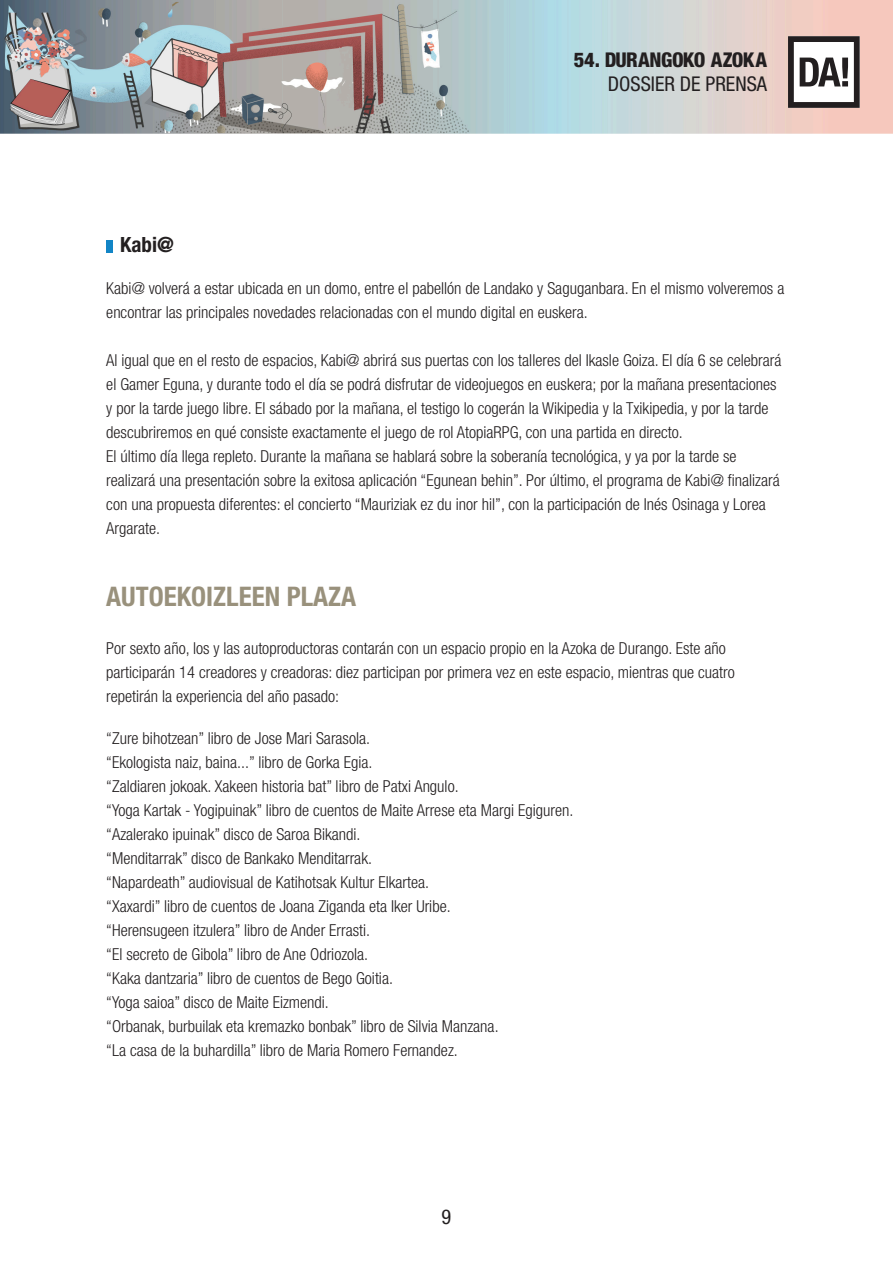
<style>
.page{position:relative;width:893px;height:1263px;background:#fff}
.page>*{position:absolute;margin:0;border:0;box-sizing:border-box;transform-origin:0 0}
.t1{font:700 condensed 27px "Helvetica Neue LT Pro";color:#99917c}
.t2{font:700 condensed 21px "Helvetica Neue LT Pro";color:#231f20}
.t3{font:800 condensed 20.4px "Helvetica Neue LT Pro";letter-spacing:-.02em;color:#231f20}
.t4{font:condensed 20.4px "Helvetica Neue LT Pro";color:#231f20}
.t5{font:300 condensed 16.5px/24px "Helvetica Neue LT Pro";color:#231f20}
</style>
<div class="page">
<img style="left:0;top:0;width:893px;height:134px">
<svg style="left:788px;top:36px;width:72px;height:72px"></svg>
<div style="left:106px;top:240px;width:6px;height:12px;background:#1285c6"></div>
<p class="t3" style="left:574px;top:47px;width:195px">54. DURANGOKO AZOKA</p>
<p class="t4" style="left:608px;top:72px;width:161px">DOSSIER DE PRENSA</p>
<p class="t2" style="left:120px;top:232px;width:55px">Kabi@</p>
<p class="t5" style="left:106px;top:276px;width:680px">Kabi@ volverá a estar ubicada en un domo, entre el pabellón de Landako y Saguganbara. En el mismo volveremos a encontrar las principales novedades relacionadas con el mundo digital en euskera.</p>
<p class="t5" style="left:106px;top:348px;width:677px">Al igual que en el resto de espacios, Kabi@ abrirá sus puertas con los talleres del Ikasle Goiza. El día 6 se celebrará el Gamer Eguna, y durante todo el día se podrá disfrutar de videojuegos en euskera; por la mañana presentaciones y por la tarde juego libre. El sábado por la mañana, el testigo lo cogerán la Wikipedia y la Txikipedia, y por la tarde descubriremos en qué consiste exactamente el juego de rol AtopiaRPG, con una partida en directo.</p>
<p class="t5" style="left:106px;top:444px;width:675px">El último día llega repleto. Durante la mañana se hablará sobre la soberanía tecnológica, y ya por la tarde se realizará una presentación sobre la exitosa aplicación “Egunean behin”. Por último, el programa de Kabi@ finalizará con una propuesta diferentes: el concierto “Mauriziak ez du inor hil”, con la participación de Inés Osinaga y Lorea Argarate.</p>
<p class="t1" style="left:106px;top:580px;width:251px">AUTOEKOIZLEEN PLAZA</p>
<p class="t5" style="left:106px;top:636px;width:630px">Por sexto año, los y las autoproductoras contarán con un espacio propio en la Azoka de Durango. Este año participarán 14 creadores y creadoras: diez participan por primera vez en este espacio, mientras que cuatro repetirán la experiencia del año pasado:</p>
<p class="t5" style="left:106px;top:726px;width:265px">“Zure bihotzean” libro de Jose Mari Sarasola.</p>
<p class="t5" style="left:106px;top:750px;width:268px">“Ekologista naiz, baina...” libro de Gorka Egia.</p>
<p class="t5" style="left:106px;top:774px;width:354px">“Zaldiaren jokoak. Xakeen historia bat” libro de Patxi Angulo.</p>
<p class="t5" style="left:106px;top:798px;width:469px">“Yoga Kartak - Yogipuinak” libro de cuentos de Maite Arrese eta Margi Egiguren.</p>
<p class="t5" style="left:106px;top:822px;width:256px">“Azalerako ipuinak” disco de Saroa Bikandi.</p>
<p class="t5" style="left:106px;top:846px;width:267px">“Menditarrak” disco de Bankako Menditarrak.</p>
<p class="t5" style="left:106px;top:870px;width:324px">“Napardeath” audiovisual de Katihotsak Kultur Elkartea.</p>
<p class="t5" style="left:106px;top:894px;width:346px">“Xaxardi” libro de cuentos de Joana Ziganda eta Iker Uribe.</p>
<p class="t5" style="left:106px;top:918px;width:265px">“Herensugeen itzulera” libro de Ander Errasti.</p>
<p class="t5" style="left:106px;top:942px;width:263px">“El secreto de Gibola” libro de Ane Odriozola.</p>
<p class="t5" style="left:106px;top:966px;width:288px">“Kaka dantzaria” libro de cuentos de Bego Goitia.</p>
<p class="t5" style="left:106px;top:990px;width:224px">“Yoga saioa” disco de Maite Eizmendi.</p>
<p class="t5" style="left:106px;top:1014px;width:394px">“Orbanak, burbuilak eta kremazko bonbak” libro de Silvia Manzana.</p>
<p class="t5" style="left:106px;top:1038px;width:353px">“La casa de la buhardilla” libro de Maria Romero Fernandez.</p>
<p class="t4" style="left:442px;top:1204px;width:11px">9</p>
</div>
